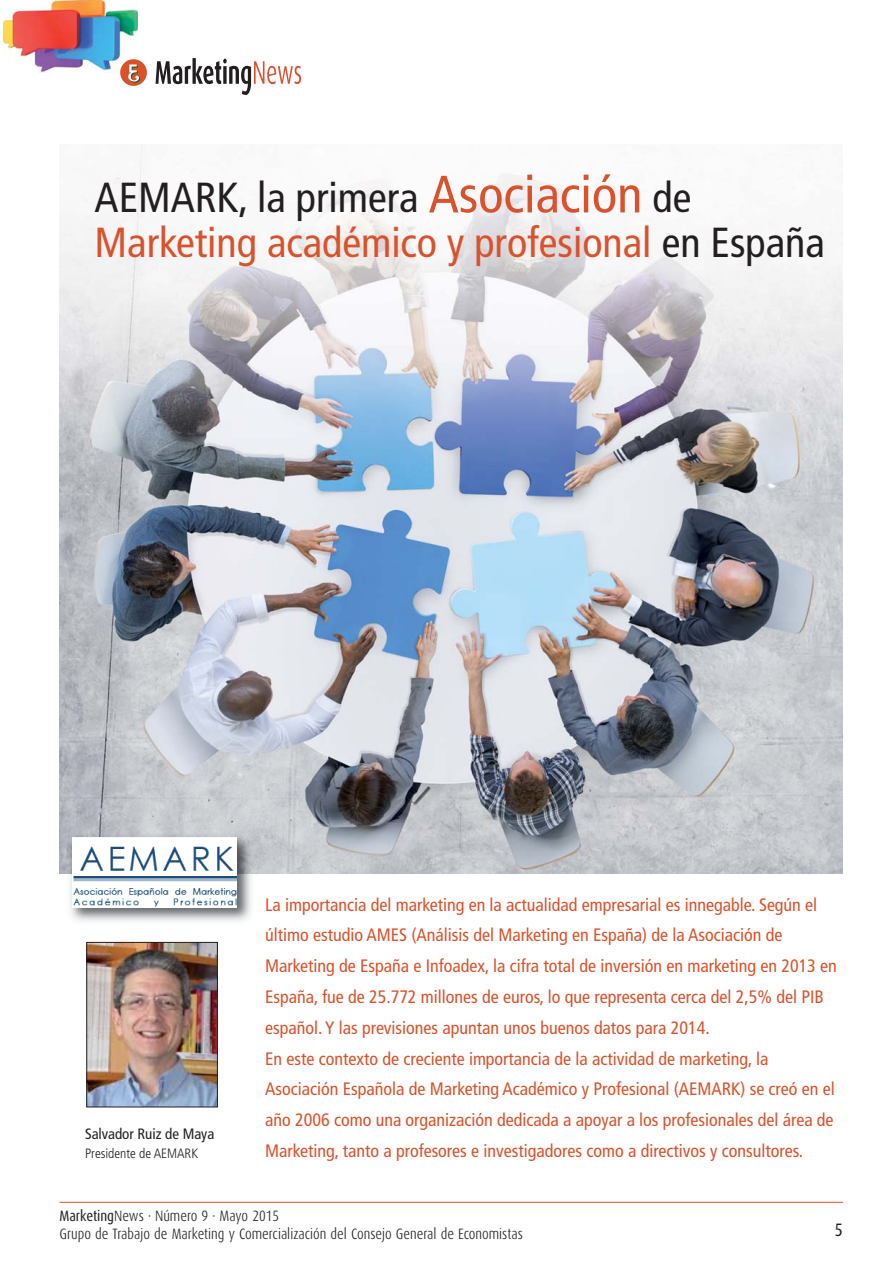
<style>
.page{position:relative;width:893px;height:1263px;background:#fff}
.page>*{position:absolute;margin:0;border:0;box-sizing:border-box;transform-origin:0 0}
.t1{font:condensed 42px/45px "Frutiger";color:#da522b}
.t2{font:condensed 18px/30.8px "Frutiger";color:#da522b}
.t3{font:18px "Dax Condensed";color:#231f20}
.t4{font:300 15px/18px "Dax Condensed";color:#231f20}
.t5{font:condensed 15px "Frutiger";color:#231f20}
.t6{font:300 condensed 13.5px "Frutiger";color:#231f20}
.s1{color:#231f20}
.s2{font-size:52.5px}
.s3{font-weight:400}
</style>
<div class="page">
<hr style="left:60px;top:1202px;width:783px;height:1px;background:#da522b">
<img style="left:3px;top:0;width:134px;height:73px">
<svg style="left:156px;top:58px;width:145px;height:37px"></svg>
<div style="left:120px;top:59px;width:27px;height:27px;background:#da522b;border-radius:50%"></div>
<svg style="left:128px;top:64px;width:12px;height:19px"></svg>
<img style="left:60px;top:145px;width:783px;height:729px">
<img style="left:88px;top:944px;width:128px;height:161px">
<div style="left:86px;top:942px;width:132px;height:165px;border:1px solid #231f20"></div>
<img style="left:66px;top:831px;width:190px;height:91px">
<img style="left:72px;top:838px;width:165px;height:69px">
<h1 class="t1" style="left:95px;top:179px;width:732px"><span class="s1">AEMARK, la primera</span> <span class="s2">Asociación</span> <span class="s1">de<br></span>Marketing académico y profesional <span class="s1">en España</span></h1>
<p class="t5" style="left:85px;top:1127px;width:131px">Salvador Ruiz de Maya</p>
<p class="t6" style="left:85px;top:1148px;width:115px">Presidente de AEMARK</p>
<p class="t2" style="left:265px;top:890px;width:573px">La importancia del marketing en la actualidad empresarial es innegable. Según el último estudio AMES (Análisis del Marketing en España) de la Asociación de Marketing de España e Infoadex, la cifra total de inversión en marketing en 2013 en España, fue de 25.772 millones de euros, lo que representa cerca del 2,5% del PIB español. Y las previsiones apuntan unos buenos datos para 2014.<br>En este contexto de creciente importancia de la actividad de marketing, la Asociación Española de Marketing Académico y Profesional (AEMARK) se creó en el año 2006 como una organización dedicada a apoyar a los profesionales del área de Marketing, tanto a profesores e investigadores como a directivos y consultores.</p>
<p class="t4" style="left:60px;top:1208px;width:465px"><span class="s3">Marketing</span>News · Número 9 · Mayo 2015<br>Grupo de Trabajo de Marketing y Comercialización del Consejo General de Economistas</p>
<p class="t3" style="left:835px;top:1222px;width:10px">5</p>
</div>
